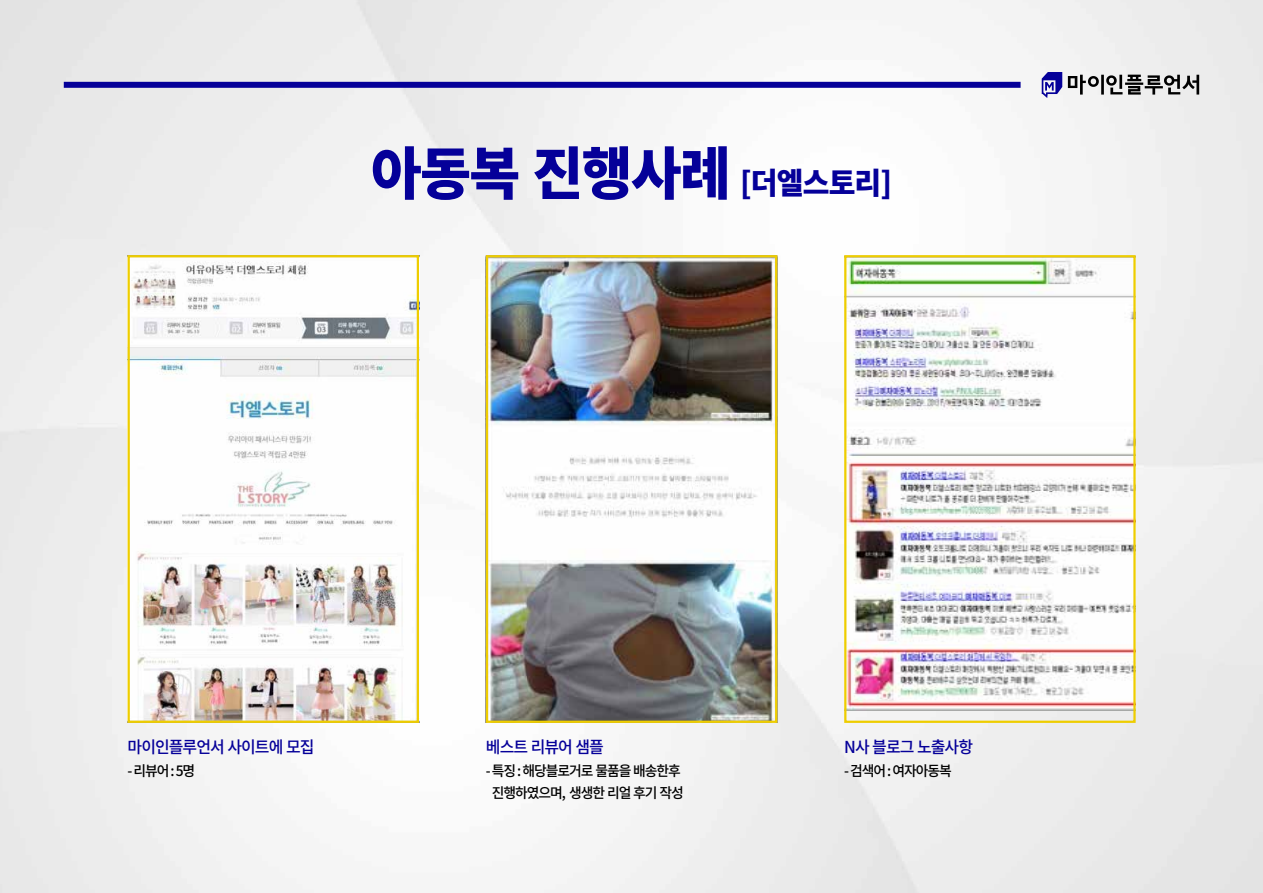
<style>
.page{position:relative;width:1263px;height:893px;background:#fff}
.page>*{position:absolute;margin:0;border:0;box-sizing:border-box;transform-origin:0 0}
.t1{font:900 57px "Noto Sans CJ Kkr";letter-spacing:-.03em;color:#050099}
.t2{font:500 16.5px "Noto Sans CJ Kkr";letter-spacing:-.06em;color:#050099}
.t3{font:500 14.25px/22.5px "Noto Sans CJ Kkr";letter-spacing:-.075em;color:#000;text-align:center}
.s1{font-size:30px}
</style>
<div class="page">
<img style="left:0;top:0;width:1263px;height:893px">
<div style="left:64px;top:82px;width:956px;height:6px;background:#050099"></div>
<svg style="left:1042px;top:72px;width:20px;height:26px"></svg>
<svg style="left:1068px;top:75px;width:131px;height:20px"></svg>
<img style="left:131px;top:258px;width:285px;height:462px">
<div style="left:128px;top:255px;width:291px;height:468px;border:2px solid #eecd00"></div>
<img style="left:489px;top:258px;width:285px;height:462px">
<div style="left:486px;top:255px;width:291px;height:468px;border:2px solid #eecd00"></div>
<img style="left:847px;top:258px;width:286px;height:452px">
<div style="left:844px;top:255px;width:292px;height:468px;border:2px solid #eecd00"></div>
<h1 class="t1" style="left:371px;top:141px;width:523px">아동복 진행사례 <span class="s1">[더엘스토리]</span></h1>
<p class="t2" style="left:128px;top:738px;width:188px">마이인플루언서 사이트에 모집</p>
<p class="t3" style="left:128px;top:759px;width:69px">- 리뷰어 : 5명</p>
<p class="t2" style="left:486px;top:738px;width:120px">베스트 리뷰어 샘플</p>
<p class="t3" style="left:486px;top:759px;width:199px">- 특징 : 해당블로거로 물품을 배송한후 진행하였으며, 생생한 리얼 후기 작성</p>
<p class="t2" style="left:844px;top:738px;width:130px">N사 블로그 노출사항</p>
<p class="t3" style="left:844px;top:759px;width:109px">- 검색어 : 여자아동복</p>
</div>
